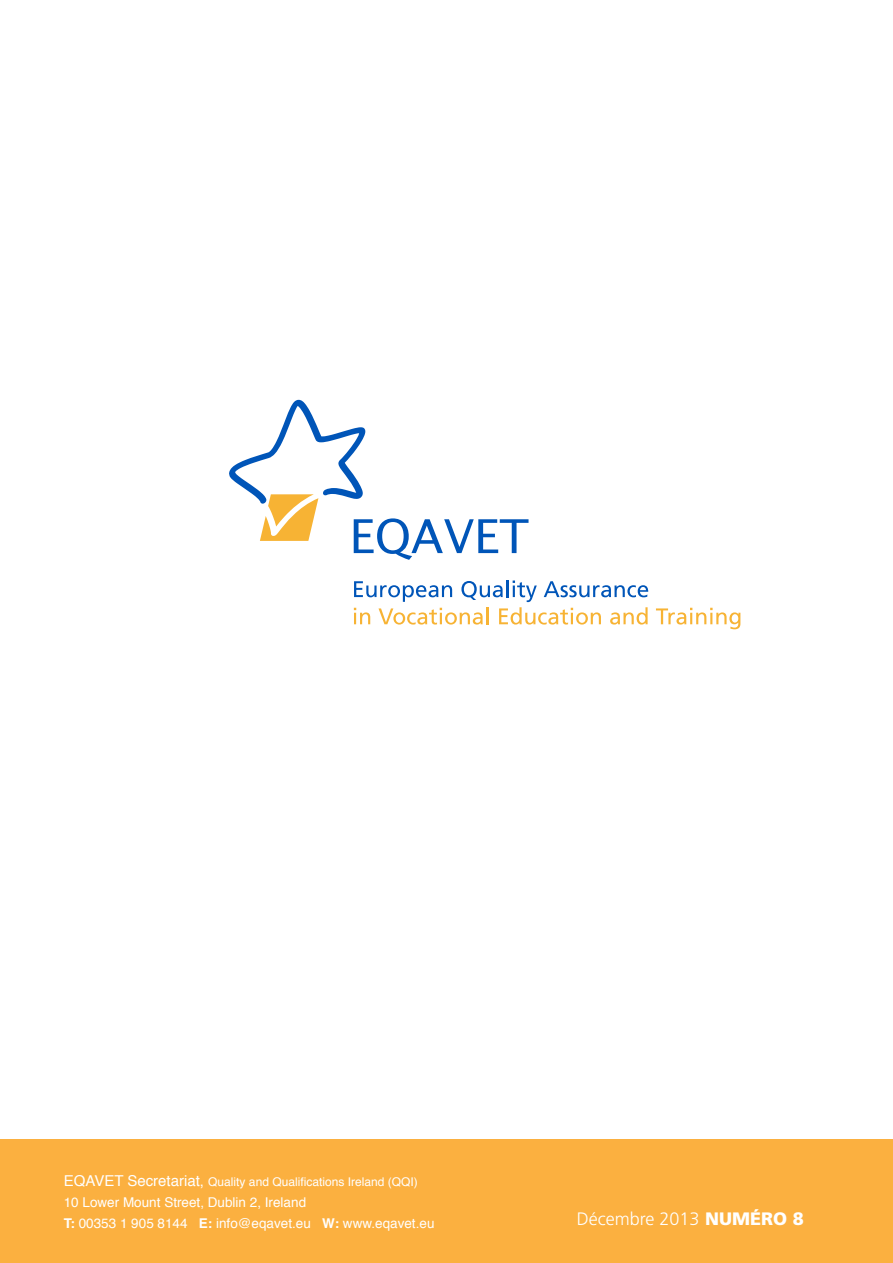
<style>
.page{position:relative;width:893px;height:1263px;background:#fff}
.page>*{position:absolute;margin:0;border:0;box-sizing:border-box;transform-origin:0 0}
.t1{font:300 18px "Frutiger LT Std";color:#fff}
.t2{font:13.5px/21px "Helvetica";color:#fff}
.t3{font:12px "Helvetica";color:#fff}
.s1{font-size:15px}
.s2{font-weight:700}
.s3{font-weight:900}
</style>
<div class="page">
<svg style="left:229px;top:400px;width:299px;height:160px"></svg>
<svg style="left:354px;top:580px;width:294px;height:44px"></svg>
<svg style="left:656px;top:608px;width:84px;height:21px"></svg>
<div style="left:0;top:1140px;width:893px;height:123px;background:#fbb040"></div>
<p class="t3" style="left:64px;top:1172px;width:355px"><span class="s1">EQAVET Secretariat,</span> Quality and Qualifications Ireland (QQI)</p>
<p class="t2" style="left:64px;top:1192px;width:372px">10 Lower Mount Street, Dublin 2, Ireland<br><span class="s2">T:</span> 00353 1 905 8144 <span class="s2">E:</span> info@eqavet.eu <span class="s2">W:</span> www.eqavet.eu</p>
<h1 class="t1" style="left:577px;top:1209px;width:228px">Décembre 2013 <span class="s3">NUMÉRO 8</span></h1>
</div>
